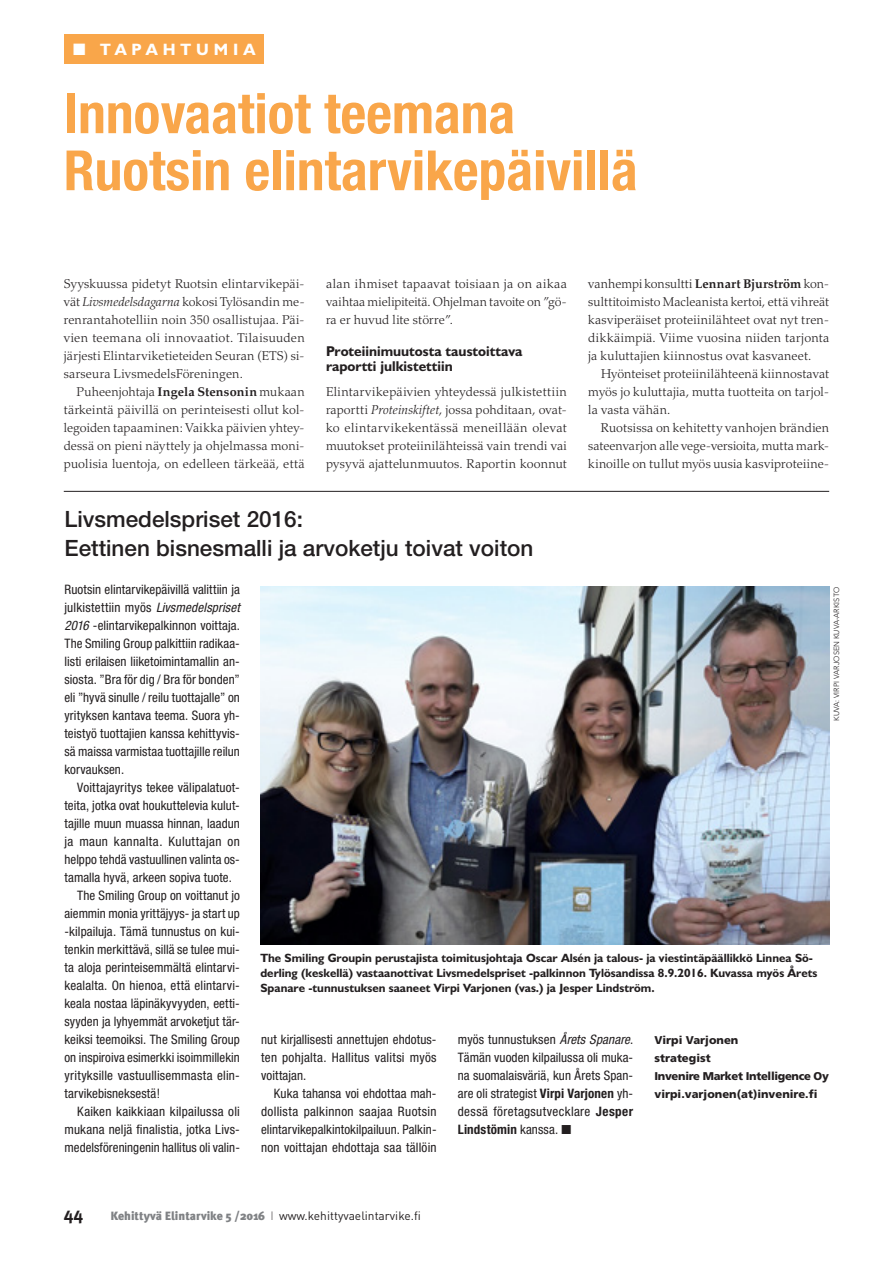
<style>
.page{position:relative;width:893px;height:1263px;background:#fff}
.page>*{position:absolute;margin:0;border:0;box-sizing:border-box;transform-origin:0 0}
.t1{font:700 condensed 55.5px/57px "Helvetica Neue LT Std";color:#f9a64a}
.t2{font:500 22.5px/28.5px "Helvetica Neue LT Std";color:#231f20}
.t3{font:700 18px "Meta Plus";color:#231f20}
.t4{font:700 16.5px "Humanist 521 BT";letter-spacing:.3em;color:#fff}
.t5{font:700 14.25px/15px "Humanist 521 BT";color:#231f20}
.t6{font:condensed 13.05px/18px "Helvetica Neue";letter-spacing:.01em;color:#231f20;text-align:justify}
.t7{font:condensed 13.05px "Helvetica Neue";letter-spacing:.03em;color:#231f20}
.t8{font:700 condensed 13.05px "Helvetica Neue LT Std";letter-spacing:.01em;color:#231f20}
.t9{font:300 12.75px/18px "Palatino";letter-spacing:.01em;color:#231f20;text-align:justify}
.t10{font:700 12px/15px "Humanist 521 BT";color:#231f20}
.t11{font:12px "DIN";color:#231f20}
.t12{font:900 11.25px/18px "Frutiger";color:#231f20}
.t13{font:300 7.5px "Avenir";color:#231f20}
.s1{font-style:italic}
.s2{font-weight:700}
.s3{font-family:"Helvetica Neue LT Std";font-weight:700}
.s4{font-family:"Helvetica Neue";font-weight:400}
.s5{font-family:"Meta Plus";font-weight:900;color:#808285}
.s6{font-family:"Helvetica Neue";font-weight:100;font-stretch:condensed}
</style>
<div class="page">
<div style="left:64px;top:34px;width:200px;height:30px;background:#f9a64a"></div>
<img style="left:260px;top:586px;width:569px;height:358px">
<hr style="left:64px;top:491px;width:765px;height:1px;background:#231f20">
<p class="t4" style="left:73px;top:40px;width:184px">■ TAPAHTUMIA</p>
<h1 class="t1" style="left:64px;top:84px;width:575px">Innovaatiot teemana<br>Ruotsin elintarvikepäivillä</h1>
<p class="t9" style="left:64px;top:275px;width:242px">Syyskuussa pidetyt Ruotsin elintarvikepäi&shy;vät <span class="s1">Livsmedelsdagarna</span> kokosi Tylösandin me&shy;renrantahotelliin noin 350 osallistujaa. Päi&shy;vien teemana oli innovaatiot. Tilaisuuden järjesti Elintarviketieteiden Seuran (ETS) si&shy;sarseura LivsmedelsFöreningen.</p>
<p class="t9" style="left:64px;top:383px;width:242px;text-indent:13px">Puheenjohtaja <span class="s2">Ingela Stensonin</span> mukaan tärkeintä päivillä on perinteisesti ollut kol&shy;legoiden tapaaminen: Vaikka päivien yhtey&shy;dessä on pieni näyttely ja ohjelmassa moni&shy;puolisia luentoja, on edelleen tärkeää, että</p>
<p class="t9" style="left:326px;top:275px;width:242px">alan ihmiset tapaavat toisiaan ja on aikaa vaihtaa mielipiteitä. Ohjelman tavoite on ”gö&shy;ra er huvud lite större”.</p>
<p class="t5" style="left:326px;top:344px;width:198px">Proteiinimuutosta taustoittava raportti julkistettiin</p>
<p class="t9" style="left:326px;top:383px;width:242px">Elintarvikepäivien yhteydessä julkistettiin raportti <span class="s1">Proteinskiftet</span>, jossa pohditaan, ovat&shy;ko elintarvikekentässä meneillään olevat muutokset proteiinilähteissä vain trendi vai pysyvä ajattelunmuutos. Raportin koonnut</p>
<p class="t9" style="left:588px;top:275px;width:242px">vanhempi konsultti <span class="s2">Lennart Bjurström</span> kon&shy;sulttitoimisto Macleanista kertoi, että vihreät kasviperäiset proteiinilähteet ovat nyt tren&shy;dikkäimpiä. Viime vuosina niiden tarjonta ja kuluttajien kiinnostus ovat kasvaneet.</p>
<p class="t9" style="left:588px;top:365px;width:242px;text-indent:13px">Hyönteiset proteiinilähteenä kiinnostavat myös jo kuluttajia, mutta tuotteita on tarjol&shy;la vasta vähän.</p>
<p class="t9" style="left:588px;top:419px;width:242px;text-indent:13px">Ruotsissa on kehitetty vanhojen brändien sateenvarjon alle vege-versioita, mutta mark&shy;kinoille on tullut myös uusia kasviproteiine-</p>
<h2 class="t2" style="left:64px;top:505px;width:470px">Livsmedelspriset 2016:<br>Eettinen bisnesmalli ja arvoketju toivat voiton</h2>
<p class="t6" style="left:64px;top:580px;width:177px">Ruotsin elintarvikepäivillä valittiin ja julkistettiin myös <span class="s1">Livsmedelspriset 2016</span> -elintarvikepalkinnon voittaja.<br>The Smiling Group palkittiin radikaa&shy;listi erilaisen liiketoimintamallin an&shy;siosta. ”Bra för dig / Bra för bonden” eli ”hyvä sinulle / reilu tuottajalle” on yrityksen kantava teema. Suora yh&shy;teistyö tuottajien kanssa kehittyvis&shy;sä maissa varmistaa tuottajille reilun korvauksen.</p>
<p class="t6" style="left:77px;top:778px;width:164px">Voittajayritys tekee välipalatuot-</p>
<p class="t6" style="left:64px;top:796px;width:177px">teita, jotka ovat houkuttelevia kulut-</p>
<p class="t6" style="left:64px;top:814px;width:177px">tajille muun muassa hinnan, laadun</p>
<p class="t7" style="left:64px;top:834px;width:177px">ja maun kannalta. Kuluttajan on</p>
<p class="t6" style="left:64px;top:850px;width:177px">helppo tehdä vastuullinen valinta os-</p>
<p class="t6" style="left:64px;top:868px;width:169px">tamalla hyvä, arkeen sopiva tuote.</p>
<p class="t6" style="left:77px;top:886px;width:164px">The Smiling Group on voittanut jo</p>
<p class="t6" style="left:64px;top:904px;width:177px">aiemmin monia yrittäjyys- ja start up</p>
<p class="t6" style="left:64px;top:922px;width:177px">-kilpailuja. Tämä tunnustus on kui-</p>
<p class="t6" style="left:64px;top:940px;width:177px">tenkin merkittävä, sillä se tulee mui-</p>
<p class="t6" style="left:64px;top:958px;width:177px">ta aloja perinteisemmältä elintarvi-</p>
<p class="t6" style="left:64px;top:976px;width:177px">kealalta. On hienoa, että elintarvi-</p>
<p class="t6" style="left:64px;top:994px;width:177px">keala nostaa läpinäkyvyyden, eetti-</p>
<p class="t6" style="left:64px;top:1012px;width:177px">syyden ja lyhyemmät arvoketjut tär-</p>
<p class="t6" style="left:64px;top:1030px;width:177px">keiksi teemoiksi. The Smiling Group</p>
<p class="t6" style="left:64px;top:1048px;width:177px">on inspiroiva esimerkki isoimmillekin</p>
<p class="t6" style="left:64px;top:1066px;width:177px">yrityksille vastuullisemmasta elin-</p>
<p class="t6" style="left:64px;top:1084px;width:97px">tarvikebisneksestä!</p>
<p class="t6" style="left:77px;top:1102px;width:164px">Kaiken kaikkiaan kilpailussa oli</p>
<p class="t6" style="left:64px;top:1120px;width:177px">mukana neljä finalistia, jotka Livs-</p>
<p class="t6" style="left:64px;top:1138px;width:177px">medelsföreningenin hallitus oli valin-</p>
<p class="t13" style="left:832px;top:721px;width:135px;rotate:-90deg">KUVA: VIRPI VARJOSEN KUVA-ARKISTO</p>
<p class="t10" style="left:260px;top:950px;width:558px">The Smiling Groupin perustajista toimitusjohtaja Oscar Alsén ja talous- ja viestintäpäällikkö Linnea Sö&shy;derling (keskellä) vastaanottivat Livsmedelspriset -palkinnon Tylösandissa 8.9.2016. Kuvassa myös Årets<br>Spanare -tunnustuksen saaneet Virpi Varjonen (vas.) ja Jesper Lindström.</p>
<p class="t6" style="left:458px;top:1030px;width:177px">myös tunnustuksen <span class="s1">Årets Spanare</span>.<br>Tämän vuoden kilpailussa oli muka&shy;na suomalaisväriä, kun Årets Span&shy;are oli strategist <span class="s3">Virpi Varjonen</span> yh&shy;dessä företagsutvecklare <span class="s3">Jesper</span></p>
<p class="t8" style="left:458px;top:1121px;width:115px">Lindstömin <span class="s4">kanssa.</span> ■</p>
<p class="t6" style="left:261px;top:1030px;width:177px">nut kirjallisesti annettujen ehdotus&shy;ten pohjalta. Hallitus valitsi myös voittajan.</p>
<p class="t6" style="left:261px;top:1084px;width:177px;text-indent:13px">Kuka tahansa voi ehdottaa mah&shy;dollista palkinnon saajaa Ruotsin elintarvikepalkintokilpailuun. Palkin&shy;non voittajan ehdottaja saa tällöin</p>
<p class="t12" style="left:654px;top:1031px;width:176px">Virpi Varjonen<br>strategist<br>Invenire Market Intelligence Oy virpi.varjonen(at)invenire.fi</p>
<h3 class="t3" style="left:64px;top:1203px;width:21px">44</h3>
<p class="t11" style="left:111px;top:1208px;width:312px"><span class="s5">Kehittyvä Elintarvike 5 /2016</span> <span class="s6">I</span> www.kehittyvaelintarvike.fi</p>
</div>
